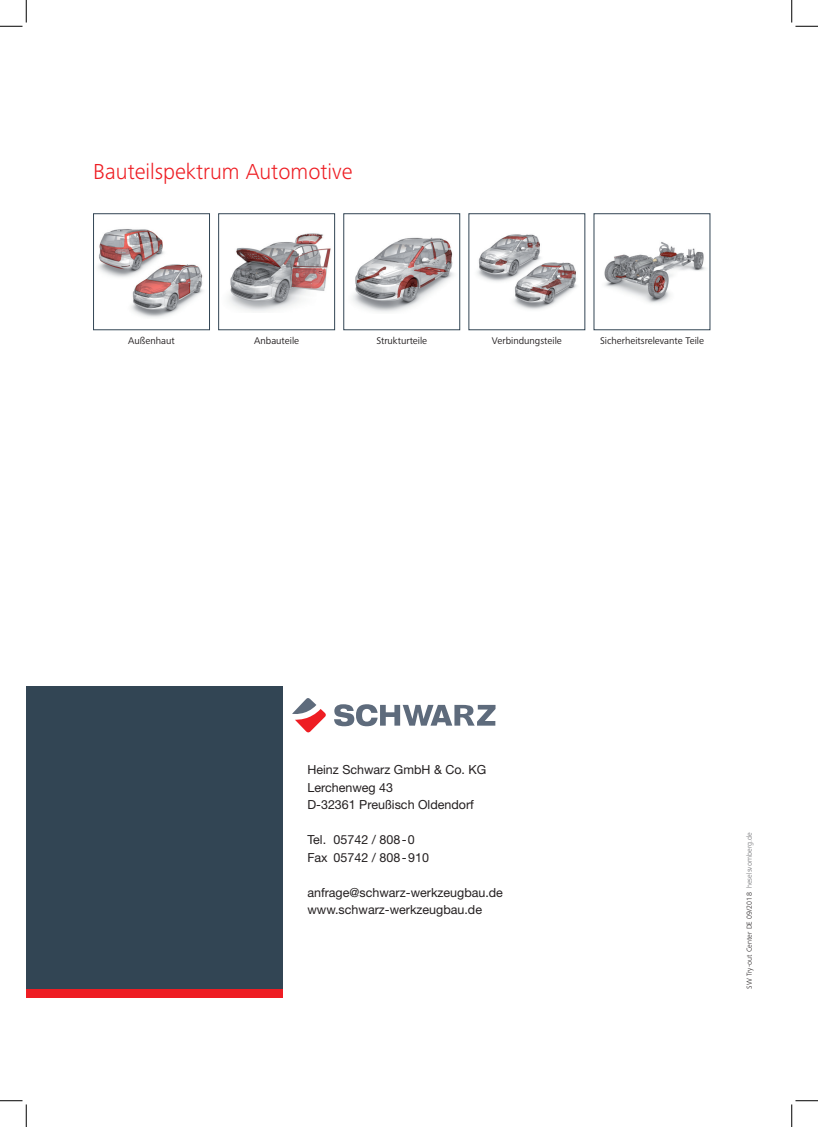
<style>
.page{position:relative;width:818px;height:1127px;background:#fff}
.page>*{position:absolute;margin:0;border:0;box-sizing:border-box;transform-origin:0 0}
.t1{font:300 22.5px "Frutiger Next Pro";color:#ee1d23}
.t2{font:12.5px/17.5px "Helvetica Neue LT Std";color:#231f20}
.t3{font:10px "Frutiger Next Pro";color:#231f20}
.t4{font:300 7.5px "Frutiger Next Pro";letter-spacing:.01em;color:#231f20}
.s1{color:#6c6d70}
</style>
<div class="page">
<div style="left:26px;top:686px;width:257px;height:307px;background:#324554"></div>
<div style="left:26px;top:989px;width:257px;height:8px;background:#ee1d23"></div>
<img style="left:98px;top:229px;width:105px;height:89px">
<div style="left:93px;top:213px;width:117px;height:117px;border:1px solid #324554"></div>
<img style="left:228px;top:233px;width:103px;height:78px">
<div style="left:218px;top:213px;width:117px;height:117px;border:1px solid #324554"></div>
<img style="left:352px;top:237px;width:102px;height:75px">
<div style="left:343px;top:213px;width:117px;height:117px;border:1px solid #324554"></div>
<img style="left:477px;top:234px;width:100px;height:76px">
<div style="left:469px;top:213px;width:116px;height:117px;border:1px solid #324554"></div>
<img style="left:604px;top:242px;width:101px;height:61px">
<div style="left:594px;top:213px;width:116px;height:117px;border:1px solid #324554"></div>
<svg style="left:334px;top:704px;width:161px;height:22px"></svg>
<svg style="left:292px;top:698px;width:34px;height:35px"></svg>
<svg style="left:0;top:0;width:27px;height:27px"></svg>
<svg style="left:0;top:1100px;width:27px;height:26px"></svg>
<svg style="left:791px;top:0;width:27px;height:27px"></svg>
<svg style="left:791px;top:1100px;width:27px;height:26px"></svg>
<h1 class="t1" style="left:93px;top:158px;width:261px">Bauteilspektrum Automotive</h1>
<p class="t3" style="left:128px;top:334px;width:48px">Außenhaut</p>
<p class="t3" style="left:254px;top:334px;width:46px">Anbauteile</p>
<p class="t3" style="left:376px;top:334px;width:52px">Strukturteile</p>
<p class="t3" style="left:492px;top:334px;width:71px">Verbindungsteile</p>
<p class="t3" style="left:600px;top:334px;width:105px">Sicherheitsrelevante Teile</p>
<p class="t2" style="left:307px;top:760px;width:180px">Heinz Schwarz GmbH &amp; Co. KG<br>Lerchenweg 43<br>D-32361 Preußisch Oldendorf</p>
<p class="t2" style="left:307px;top:830px;width:123px">Tel. 05742 / 808-0<br>Fax 05742 / 808-910</p>
<p class="t2" style="left:307px;top:883px;width:197px">anfrage@schwarz-werkzeugbau.de www.schwarz-werkzeugbau.de</p>
<p class="t4" style="left:745px;top:988px;width:158px;rotate:-90deg">SW Try-out Center DE 09/2018 <span class="s1">heselsvomberg.de</span></p>
</div>
